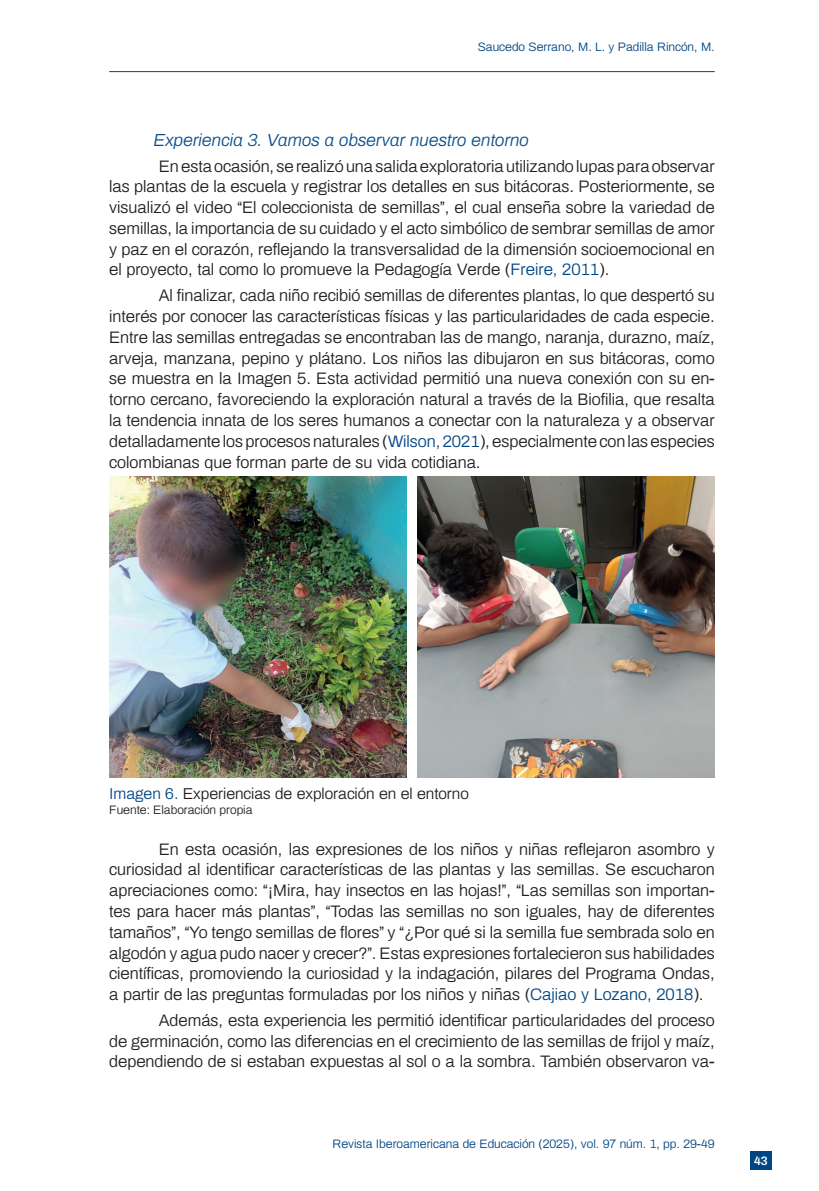
<style>
.page{position:relative;width:819px;height:1191px;background:#fff}
.page>*{position:absolute;margin:0;border:0;box-sizing:border-box;transform-origin:0 0}
.t1{font:italic 300 17.5px "Archivo";color:#0c518e}
.t2{font:300 16.62px/20.8px "Archivo";color:#231f20;text-align:justify}
.t3{font:300 15.75px "Archivo";color:#231f20}
.t4{font:300 12.25px "Archivo";color:#004684}
.t5{font:300 12.25px "Archivo";color:#231f20}
.t6{font:600 12.25px "Archivo";color:#fff}
.s1{color:#004684}
</style>
<div class="page">
<hr style="left:109px;top:71px;width:605px;height:1px;background:#004684">
<img style="left:109px;top:476px;width:297px;height:301px">
<img style="left:417px;top:476px;width:297px;height:301px">
<div style="left:750px;top:1151px;width:21px;height:19px;background:#004684"></div>
<p class="t4" style="left:477px;top:38px;width:238px">Saucedo Serrano, M. L. y Padilla Rincón, M.</p>
<p class="t1" style="left:154px;top:127px;width:376px">Experiencia 3. Vamos a observar nuestro entorno</p>
<p class="t2" style="left:109px;top:154px;width:607px;text-indent:50px">En esta ocasión, se realizó una salida exploratoria utilizando lupas para observar las plantas de la escuela y registrar los detalles en sus bitácoras. Posteriormente, se visualizó el video “El coleccionista de semillas”, el cual enseña sobre la variedad de semillas, la importancia de su cuidado y el acto simbólico de sembrar semillas de amor y paz en el corazón, reflejando la transversalidad de la dimensión socioemocional en el proyecto, tal como lo promueve la Pedagogía Verde (<span class="s1">Freire, 2011</span>).</p>
<p class="t2" style="left:109px;top:284px;width:607px;text-indent:50px">Al finalizar, cada niño recibió semillas de diferentes plantas, lo que despertó su interés por conocer las características físicas y las particularidades de cada especie.<br>Entre las semillas entregadas se encontraban las de mango, naranja, durazno, maíz, arveja, manzana, pepino y plátano. Los niños las dibujaron en sus bitácoras, como se muestra en la Imagen 5. Esta actividad permitió una nueva conexión con su en&shy;torno cercano, favoreciendo la exploración natural a través de la Biofilia, que resalta la tendencia innata de los seres humanos a conectar con la naturaleza y a observar detalladamente los procesos naturales (<span class="s1">Wilson, 2021</span>), especialmente con las especies colombianas que forman parte de su vida cotidiana.</p>
<p class="t3" style="left:109px;top:782px;width:361px"><span class="s1">Imagen 6.</span> Experiencias de exploración en el entorno</p>
<p class="t5" style="left:109px;top:800px;width:145px">Fuente: Elaboración propia</p>
<p class="t2" style="left:109px;top:837px;width:607px;text-indent:50px">En esta ocasión, las expresiones de los niños y niñas reflejaron asombro y curiosidad al identificar características de las plantas y las semillas. Se escucharon apreciaciones como: “¡Mira, hay insectos en las hojas!”, “Las semillas son importan&shy;tes para hacer más plantas”, “Todas las semillas no son iguales, hay de diferentes tamaños”, “Yo tengo semillas de flores” y “¿Por qué si la semilla fue sembrada solo en algodón y agua pudo nacer y crecer?”. Estas expresiones fortalecieron sus habilidades científicas, promoviendo la curiosidad y la indagación, pilares del Programa Ondas, a partir de las preguntas formuladas por los niños y niñas (<span class="s1">Cajiao y Lozano, 2018</span>).</p>
<p class="t2" style="left:109px;top:1008px;width:607px;text-indent:50px">Además, esta experiencia les permitió identificar particularidades del proceso de germinación, como las diferencias en el crecimiento de las semillas de frijol y maíz, dependiendo de si estaban expuestas al sol o a la sombra. También observaron va-</p>
<p class="t4" style="left:332px;top:1135px;width:383px">Revista Iberoamericana de Educación (2025), vol. 97 núm. 1, pp. 29-49</p>
<p class="t6" style="left:754px;top:1152px;width:15px">43</p>
</div>
